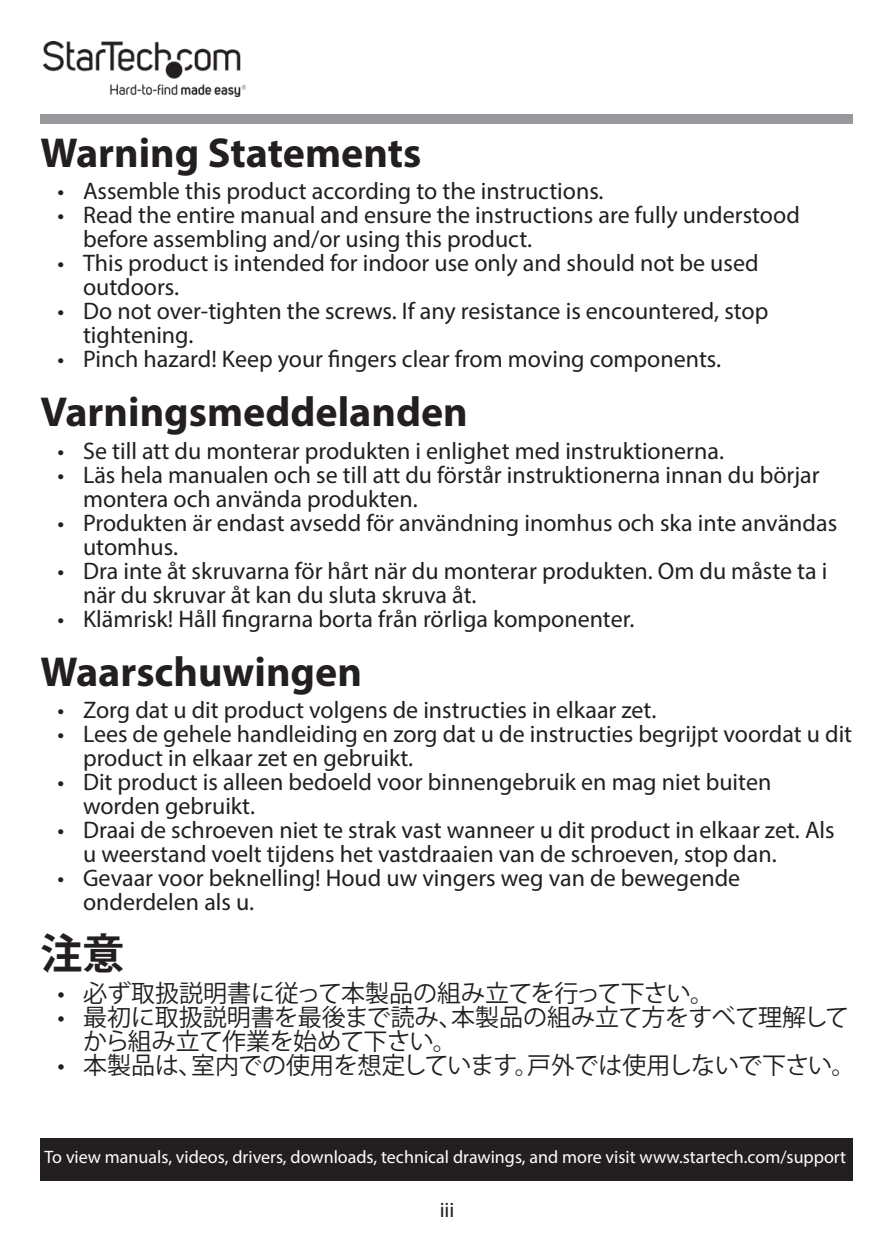
<style>
.page{position:relative;width:893px;height:1259px;background:#fff}
.page>*{position:absolute;margin:0;border:0;box-sizing:border-box;transform-origin:0 0}
.t1{font:700 42px "Myriad Pro";color:#231f20}
.t2{font:700 42px "Koz Go Pro";color:#231f20}
.t3{font:24px/24px "Myriad Pro";color:#231f20}
.t4{font:24px/24px "Koz Go Pro";letter-spacing:-.01em;color:#231f20}
.t5{font:21px "Myriad Pro";color:#231f20}
.marketing_text{font:18px "Myriad Pro";color:#fff}
</style>
<div class="page">
<img style="left:43px;top:42px;width:203px;height:55px">
<div style="left:40px;top:115px;width:812px;height:9px;background:#97999c"></div>
<div style="left:40px;top:1137px;width:812px;height:43px;background:#231f20"></div>
<h1 class="t1" style="left:40px;top:125px;width:382px">Warning Statements</h1>
<p class="t3" style="left:58px;top:179px;width:548px">• Assemble this product according to the instructions.</p>
<p class="t3" style="left:83px;top:203px;width:718px;text-indent:-26px">• Read the entire manual and ensure the instructions are fully understood before assembling and/or using this product.</p>
<p class="t3" style="left:83px;top:251px;width:677px;text-indent:-26px">• This product is intended for indoor use only and should not be used outdoors.</p>
<p class="t3" style="left:83px;top:299px;width:687px;text-indent:-26px">• Do not over-tighten the screws. If any resistance is encountered, stop tightening.</p>
<p class="t3" style="left:58px;top:347px;width:665px">• Pinch hazard! Keep your fingers clear from moving components.</p>
<h1 class="t1" style="left:40px;top:384px;width:429px">Varningsmeddelanden</h1>
<p class="t3" style="left:58px;top:438px;width:668px">• Se till att du monterar produkten i enlighet med instruktionerna.</p>
<p class="t3" style="left:83px;top:462px;width:738px;text-indent:-26px">• Läs hela manualen och se till att du förstår instruktionerna innan du börjar montera och använda produkten.</p>
<p class="t3" style="left:83px;top:510px;width:756px;text-indent:-26px">• Produkten är endast avsedd för användning inomhus och ska inte användas utomhus.</p>
<p class="t3" style="left:83px;top:558px;width:746px;text-indent:-26px">• Dra inte åt skruvarna för hårt när du monterar produkten. Om du måste ta i när du skruvar åt kan du sluta skruva åt.</p>
<p class="t3" style="left:58px;top:606px;width:578px">• Klämrisk! Håll fingrarna borta från rörliga komponenter.</p>
<h1 class="t1" style="left:40px;top:644px;width:323px">Waarschuwingen</h1>
<p class="t3" style="left:58px;top:698px;width:600px">• Zorg dat u dit product volgens de instructies in elkaar zet.</p>
<p class="t3" style="left:83px;top:722px;width:771px;text-indent:-26px">• Lees de gehele handleiding en zorg dat u de instructies begrijpt voordat u dit product in elkaar zet en gebruikt.</p>
<p class="t3" style="left:83px;top:770px;width:690px;text-indent:-26px">• Dit product is alleen bedoeld voor binnengebruik en mag niet buiten worden gebruikt.</p>
<p class="t3" style="left:83px;top:818px;width:753px;text-indent:-26px">• Draai de schroeven niet te strak vast wanneer u dit product in elkaar zet. Als u weerstand voelt tijdens het vastdraaien van de schroeven, stop dan.</p>
<p class="t3" style="left:83px;top:866px;width:659px;text-indent:-26px">• Gevaar voor beknelling! Houd uw vingers weg van de bewegende onderdelen als u.</p>
<h1 class="t2" style="left:40px;top:927px;width:85px">注意</h1>
<p class="t4" style="left:58px;top:981px;width:658px">• 必ず取扱説明書に従って本製品の組み立てを行って下さい。</p>
<p class="t4" style="left:83px;top:1005px;width:768px;text-indent:-26px">• 最初に取扱説明書を最後まで読み、本製品の組み立て方をすべて理解してから組み立て作業を始めて下さい。</p>
<p class="t4" style="left:58px;top:1053px;width:799px">• 本製品は、室内での使用を想定しています。戸外では使用しないで下さい。</p>
<p class="marketing_text" style="left:45px;top:1145px;width:803px">To view manuals, videos, drivers, downloads, technical drawings, and more visit www.startech.com/support</p>
<p class="t5" style="left:440px;top:1197px;width:16px">iii</p>
</div>
